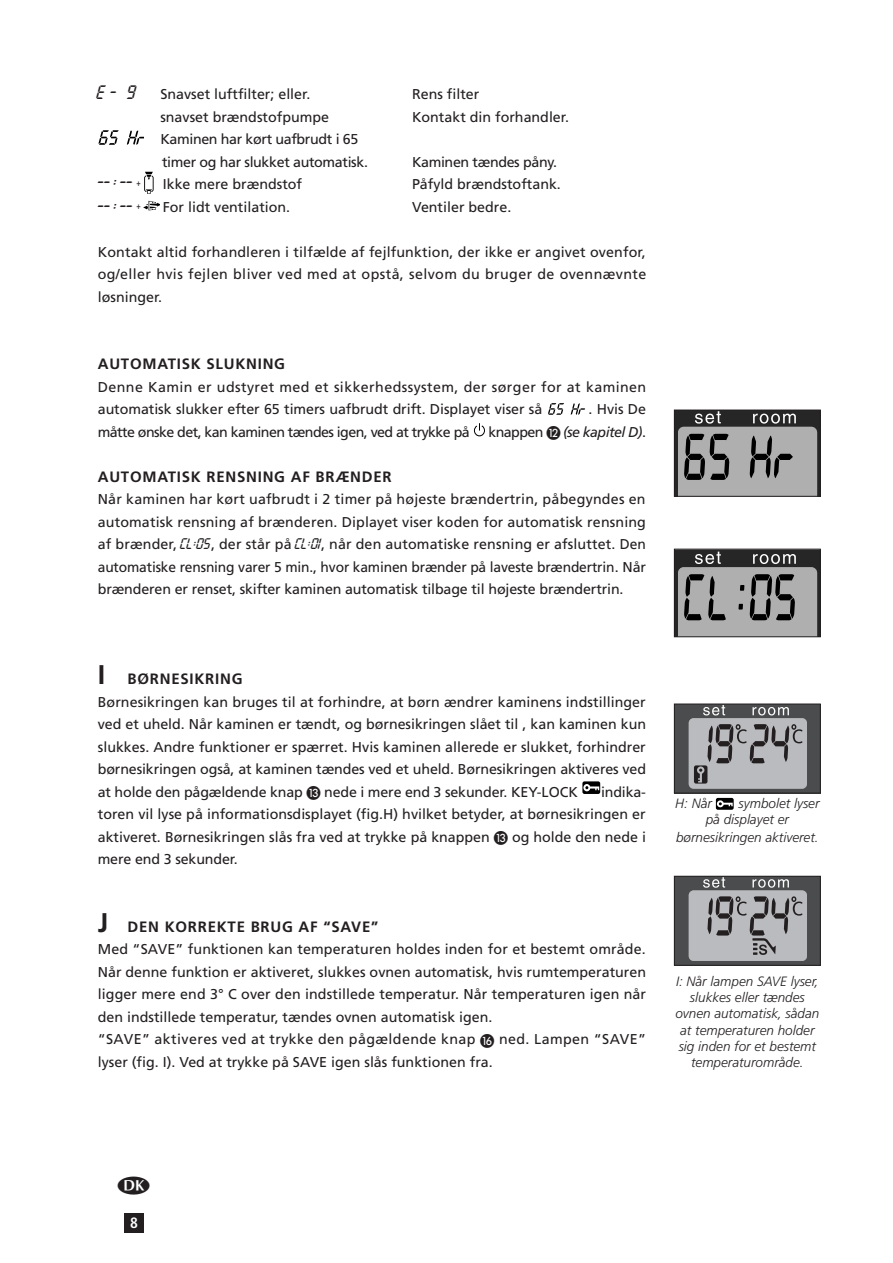
<style>
.page{position:relative;width:893px;height:1263px;background:#fff}
.page>*{position:absolute;margin:0;border:0;box-sizing:border-box;transform-origin:0 0}
.t1{font:18px "Digital";color:#231f20}
.t2{font:700 15px "Frutiger";letter-spacing:.05em;color:#231f20}
.t3{font:700 condensed 15px "Frutiger";color:#fff}
.t4{font:14.25px/22.5px "Frutiger";color:#231f20;text-align:justify}
.t5{font:14.25px/22.5px "Frutiger";letter-spacing:.03em;color:#231f20}
.t6{font:14.25px/22.5px "Frutiger";letter-spacing:-.025em;color:#231f20}
.t7{font:14.25px "Frutiger";letter-spacing:-.04em;color:#231f20}
.t8{font:italic 14.25px "Frutiger";letter-spacing:-.04em;color:#231f20}
.t9{font:italic 300 13.5px/16.2px "Frutiger";color:#231f20}
.s1{font-style:normal}
.s2{font-family:"Digital"}
.s3{font-size:27px}
</style>
<div class="page">
<svg style="left:144px;top:172px;width:10px;height:22px"></svg>
<svg style="left:143px;top:201px;width:16px;height:9px"></svg>
<svg style="left:571px;top:403px;width:14px;height:12px"></svg>
<svg style="left:548px;top:403px;width:16px;height:12px"></svg>
<svg style="left:473px;top:423px;width:12px;height:13px"></svg>
<svg style="left:582px;top:781px;width:18px;height:13px"></svg>
<div style="left:124px;top:1213px;width:20px;height:20px;background:#231f20"></div>
<svg style="left:676px;top:412px;width:143px;height:83px;background:#838383"></svg>
<div style="left:674px;top:410px;width:147px;height:87px;border:1px solid #231f20"></div>
<svg style="left:676px;top:551px;width:143px;height:84px;background:#808080"></svg>
<div style="left:674px;top:549px;width:147px;height:88px;border:1px solid #231f20"></div>
<svg style="left:674px;top:706px;width:146px;height:104px"></svg>
<div style="left:674px;top:704px;width:147px;height:89px;border:1px solid #231f20"></div>
<svg style="left:676px;top:878px;width:143px;height:86px;background:#898a8c"></svg>
<div style="left:674px;top:876px;width:147px;height:90px;border:1px solid #231f20"></div>
<svg style="left:127px;top:130px;width:17px;height:15px"></svg>
<svg style="left:98px;top:130px;width:21px;height:15px"></svg>
<p class="t1" style="left:98px;top:85px;width:40px">E - 9</p>
<p class="t4" style="left:160px;top:83px;width:151px">Snavset luftfilter; eller.</p>
<p class="t4" style="left:412px;top:83px;width:69px">Rens filter</p>
<p class="t4" style="left:160px;top:105px;width:170px">snavset brændstofpumpe</p>
<p class="t4" style="left:412px;top:105px;width:159px">Kontakt din forhandler.</p>
<p class="t6" style="left:160px;top:128px;width:209px">Kaminen har kørt uafbrudt i 65 timer og har slukket automatisk.</p>
<p class="t6" style="left:412px;top:150px;width:147px">Kaminen tændes påny.</p>
<p class="t1" style="left:98px;top:175px;width:44px">-- : -- <sup>+</sup></p>
<p class="t4" style="left:163px;top:173px;width:141px">Ikke mere brændstof</p>
<p class="t4" style="left:412px;top:173px;width:150px">Påfyld brændstoftank.</p>
<p class="t1" style="left:98px;top:199px;width:44px">-- : -- <sup>+</sup></p>
<p class="t4" style="left:163px;top:195px;width:129px">For lidt ventilation.</p>
<p class="t4" style="left:412px;top:195px;width:101px">Ventiler bedre.</p>
<p class="t4" style="left:98px;top:240px;width:550px">Kontakt altid forhandleren i tilfælde af fejlfunktion, der ikke er angivet ovenfor, og/eller hvis fejlen bliver ved med at opstå, selvom du bruger de ovennævnte løsninger.</p>
<p class="t2" style="left:98px;top:355px;width:189px">AUTOMATISK SLUKNING</p>
<p class="t5" style="left:98px;top:375px;width:550px">Denne Kamin er udstyret med et sikkerhedssystem, der sørger for at kaminen automatisk slukker efter 65 timers uafbrudt drift. Displayet viser så</p>
<p class="t4" style="left:589px;top:398px;width:59px">. Hvis De</p>
<p class="t7" style="left:98px;top:423px;width:373px">måtte ønske det, kan kaminen tændes igen, ved at trykke på</p>
<p class="t7" style="left:488px;top:423px;width:57px">knappen</p>
<p class="t8" style="left:563px;top:423px;width:85px">(se kapitel D)<span class="s1">.</span></p>
<p class="t2" style="left:98px;top:467px;width:295px">AUTOMATISK RENSNING AF BRÆNDER</p>
<p class="t4" style="left:98px;top:488px;width:550px">Når kaminen har kørt uafbrudt i 2 timer på højeste brændertrin, påbegyndes en automatisk rensning af brænderen. Diplayet viser koden for automatisk rensning af brænder, <span class="s2">CL:05</span>, der står på <span class="s2">CL:01</span>, når den automatiske rensning er afsluttet. Den automatiske rensning varer 5 min., hvor kaminen brænder på laveste brændertrin. Når brænderen er renset, skifter kaminen automatisk tilbage til højeste brændertrin.</p>
<p class="t2" style="left:98px;top:670px;width:146px"><span class="s3">I</span> BØRNESIKRING</p>
<p class="t4" style="left:98px;top:690px;width:550px">Børnesikringen kan bruges til at forhindre, at børn ændrer kaminens indstillinger ved et uheld. Når kaminen er tændt, og børnesikringen slået til , kan kaminen kun slukkes. Andre funktioner er spærret. Hvis kaminen allerede er slukket, forhindrer børnesikringen også, at kaminen tændes ved et uheld. Børnesikringen aktiveres ved at holde den pågældende knap</p>
<p class="t4" style="left:98px;top:780px;width:550px;text-indent:503px">indika&shy;toren vil lyse på informationsdisplayet (fig.H) hvilket betyder, at børnesikringen er aktiveret. Børnesikringen slås fra ved at trykke på knappen</p>
<p class="t4" style="left:324px;top:780px;width:255px">nede i mere end 3 sekunder. KEY-LOCK</p>
<p class="t4" style="left:512px;top:825px;width:136px">og holde den nede i</p>
<p class="t4" style="left:98px;top:848px;width:142px">mere end 3 sekunder.</p>
<p class="t2" style="left:98px;top:917px;width:282px"><span class="s3">J</span> DEN KORREKTE BRUG AF “SAVE”</p>
<p class="t4" style="left:98px;top:938px;width:550px;text-align:left">Med “SAVE” funktionen kan temperaturen holdes inden for et bestemt område.<br>Når denne funktion er aktiveret, slukkes ovnen automatisk, hvis rumtemperaturen ligger mere end 3° C over den indstillede temperatur. Når temperaturen igen når den indstillede temperatur, tændes ovnen automatisk igen.<br>“SAVE” aktiveres ved at trykke den pågældende knap</p>
<p class="t5" style="left:499px;top:1028px;width:148px">ned. Lampen “SAVE”</p>
<p class="t4" style="left:98px;top:1050px;width:396px">lyser (fig. I). Ved at trykke på SAVE igen slås funktionen fra.</p>
<p class="t9" style="left:675px;top:795px;width:38px">H: Når</p>
<p class="t9" style="left:706px;top:796px;width:115px;text-indent:33px">symbolet lyser på displayet er</p>
<p class="t9" style="left:676px;top:829px;width:144px">børnesikringen aktiveret.</p>
<p class="t9" style="left:675px;top:973px;width:146px;text-align:center">I: Når lampen SAVE lyser, slukkes eller tændes ovnen automatisk, sådan at temperaturen holder sig inden for et bestemt temperaturområde.</p>
<p class="t3" style="left:130px;top:1214px;width:9px">8</p>
</div>
